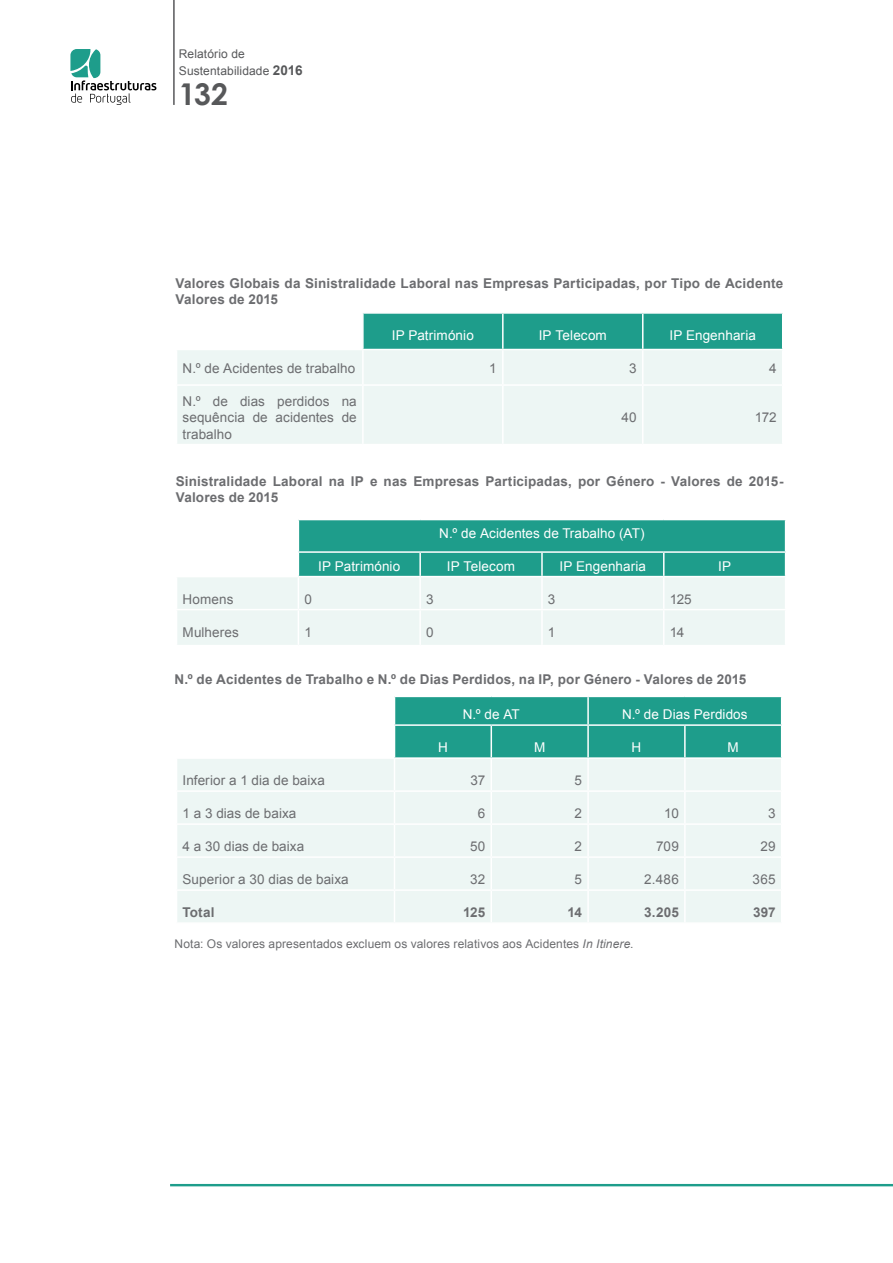
<style>
.page{position:relative;width:893px;height:1263px;background:#fff}
.page>*{position:absolute;margin:0;border:0;box-sizing:border-box;transform-origin:0 0}
.t1{font:700 30px "Century Gothic";color:#57585a}
.Texto{font:700 13.5px/16.5px "Arial";letter-spacing:.015em;color:#6c6d70}
.Texto-2{font:13.5px/16.5px "Arial";letter-spacing:.005em;color:#6c6d70;text-align:justify}
.Texto-3{font:13.5px "Arial";letter-spacing:.005em;color:#fff}
.Texto-4{font:12px "Arial";letter-spacing:.01em;color:#6c6d70}
.t2{font:12px/16.2px "Arial";letter-spacing:.01em;color:#57585a}
.s1{font-weight:700;font-size:13.5px}
.s2{font-style:italic}
</style>
<div class="page">
<hr style="left:173px;top:0;width:2px;height:105px;background:#57585a">
<svg style="left:70px;top:49px;width:86px;height:56px"></svg>
<hr style="left:170px;top:1184px;width:723px;height:2px;background:#1e9d8b">
<div style="left:364px;top:314px;width:418px;height:35px;background:#1e9d8b"></div>
<div style="left:177px;top:350px;width:605px;height:94px;background:#edf6f4"></div>
<hr style="left:502px;top:314px;width:2px;height:35px;background:#fff">
<hr style="left:642px;top:314px;width:1px;height:35px;background:#fff">
<hr style="left:362px;top:350px;width:2px;height:34px;background:#fff">
<hr style="left:502px;top:350px;width:2px;height:34px;background:#fff">
<hr style="left:642px;top:350px;width:1px;height:34px;background:#fff">
<hr style="left:176px;top:384px;width:187px;height:2px;background:#fff">
<hr style="left:363px;top:384px;width:140px;height:2px;background:#fff">
<hr style="left:362px;top:386px;width:2px;height:58px;background:#fff">
<hr style="left:503px;top:384px;width:140px;height:2px;background:#fff">
<hr style="left:502px;top:386px;width:2px;height:58px;background:#fff">
<hr style="left:643px;top:384px;width:140px;height:2px;background:#fff">
<hr style="left:642px;top:386px;width:1px;height:58px;background:#fff">
<svg style="left:177px;top:519px;width:609px;height:126px;background:#a7d8d0"></svg>
<hr style="left:176px;top:576px;width:122px;height:1px;background:#fff">
<hr style="left:298px;top:576px;width:122px;height:1px;background:#fff">
<hr style="left:298px;top:577px;width:1px;height:32px;background:#fff">
<hr style="left:420px;top:576px;width:122px;height:1px;background:#fff">
<hr style="left:419px;top:577px;width:2px;height:32px;background:#fff">
<hr style="left:542px;top:576px;width:122px;height:1px;background:#fff">
<hr style="left:541px;top:577px;width:2px;height:32px;background:#fff">
<hr style="left:664px;top:576px;width:122px;height:1px;background:#fff">
<hr style="left:663px;top:577px;width:1px;height:32px;background:#fff">
<hr style="left:785px;top:577px;width:1px;height:32px;background:#fff">
<hr style="left:176px;top:609px;width:122px;height:1px;background:#fff">
<hr style="left:298px;top:609px;width:122px;height:1px;background:#fff">
<hr style="left:298px;top:610px;width:1px;height:35px;background:#fff">
<hr style="left:420px;top:609px;width:122px;height:1px;background:#fff">
<hr style="left:419px;top:610px;width:2px;height:35px;background:#fff">
<hr style="left:542px;top:609px;width:122px;height:1px;background:#fff">
<hr style="left:541px;top:610px;width:2px;height:35px;background:#fff">
<hr style="left:664px;top:609px;width:122px;height:1px;background:#fff">
<hr style="left:663px;top:610px;width:1px;height:35px;background:#fff">
<hr style="left:785px;top:610px;width:1px;height:35px;background:#fff">
<div style="left:177px;top:759px;width:604px;height:163px;background:#edf6f4"></div>
<div style="left:394px;top:696px;width:388px;height:61px;background:#1e9d8b"></div>
<hr style="left:394px;top:724px;width:97px;height:2px;background:#fff">
<hr style="left:394px;top:726px;width:1px;height:31px;background:#fff">
<hr style="left:491px;top:724px;width:97px;height:2px;background:#fff">
<hr style="left:491px;top:726px;width:1px;height:31px;background:#fff">
<hr style="left:588px;top:724px;width:97px;height:2px;background:#fff">
<hr style="left:587px;top:726px;width:2px;height:31px;background:#fff">
<hr style="left:685px;top:724px;width:97px;height:2px;background:#fff">
<hr style="left:684px;top:726px;width:2px;height:31px;background:#fff">
<hr style="left:781px;top:726px;width:1px;height:31px;background:#fff">
<hr style="left:394px;top:759px;width:1px;height:31px;background:#fff">
<hr style="left:491px;top:759px;width:1px;height:31px;background:#fff">
<hr style="left:587px;top:759px;width:2px;height:31px;background:#fff">
<hr style="left:684px;top:759px;width:2px;height:31px;background:#fff">
<hr style="left:176px;top:790px;width:218px;height:2px;background:#fff">
<hr style="left:394px;top:790px;width:97px;height:2px;background:#fff">
<hr style="left:394px;top:792px;width:1px;height:31px;background:#fff">
<hr style="left:491px;top:790px;width:97px;height:2px;background:#fff">
<hr style="left:491px;top:792px;width:1px;height:31px;background:#fff">
<hr style="left:588px;top:790px;width:97px;height:2px;background:#fff">
<hr style="left:587px;top:792px;width:2px;height:31px;background:#fff">
<hr style="left:685px;top:790px;width:97px;height:2px;background:#fff">
<hr style="left:684px;top:792px;width:2px;height:31px;background:#fff">
<hr style="left:176px;top:823px;width:218px;height:2px;background:#fff">
<hr style="left:394px;top:823px;width:97px;height:2px;background:#fff">
<hr style="left:394px;top:825px;width:1px;height:31px;background:#fff">
<hr style="left:491px;top:823px;width:97px;height:2px;background:#fff">
<hr style="left:491px;top:825px;width:1px;height:31px;background:#fff">
<hr style="left:588px;top:823px;width:97px;height:2px;background:#fff">
<hr style="left:587px;top:825px;width:2px;height:31px;background:#fff">
<hr style="left:685px;top:823px;width:97px;height:2px;background:#fff">
<hr style="left:684px;top:825px;width:2px;height:31px;background:#fff">
<hr style="left:176px;top:856px;width:218px;height:2px;background:#fff">
<hr style="left:394px;top:856px;width:97px;height:2px;background:#fff">
<hr style="left:394px;top:858px;width:1px;height:31px;background:#fff">
<hr style="left:491px;top:856px;width:97px;height:2px;background:#fff">
<hr style="left:491px;top:858px;width:1px;height:31px;background:#fff">
<hr style="left:588px;top:856px;width:97px;height:2px;background:#fff">
<hr style="left:587px;top:858px;width:2px;height:31px;background:#fff">
<hr style="left:685px;top:856px;width:97px;height:2px;background:#fff">
<hr style="left:684px;top:858px;width:2px;height:31px;background:#fff">
<hr style="left:176px;top:889px;width:218px;height:2px;background:#fff">
<hr style="left:394px;top:889px;width:97px;height:2px;background:#fff">
<hr style="left:394px;top:891px;width:1px;height:31px;background:#fff">
<hr style="left:491px;top:889px;width:97px;height:2px;background:#fff">
<hr style="left:491px;top:891px;width:1px;height:31px;background:#fff">
<hr style="left:588px;top:889px;width:97px;height:2px;background:#fff">
<hr style="left:587px;top:891px;width:2px;height:31px;background:#fff">
<hr style="left:685px;top:889px;width:97px;height:2px;background:#fff">
<hr style="left:684px;top:891px;width:2px;height:31px;background:#fff">
<p class="t2" style="left:179px;top:46px;width:125px">Relatório de<br>Sustentabilidade <span class="s1">2016</span></p>
<h1 class="t1" style="left:179px;top:71px;width:50px">132</h1>
<p class="Texto" style="left:176px;top:275px;width:609px">Valores Globais da Sinistralidade Laboral nas Empresas Participadas, por Tipo de Acidente<br>Valores de 2015</p>
<p class="Texto-3" style="left:392px;top:326px;width:84px">IP Património</p>
<p class="Texto-3" style="left:539px;top:326px;width:70px">IP Telecom</p>
<p class="Texto-3" style="left:669px;top:326px;width:88px">IP Engenharia</p>
<p class="Texto-2" style="left:183px;top:360px;width:174px">N.º de Acidentes de trabalho</p>
<p class="Texto-2" style="left:489px;top:360px;width:9px">1</p>
<p class="Texto-2" style="left:629px;top:360px;width:9px">3</p>
<p class="Texto-2" style="left:769px;top:360px;width:9px">4</p>
<p class="Texto-2" style="left:183px;top:393px;width:176px">N.º de dias perdidos na sequência de acidentes de trabalho</p>
<p class="Texto-2" style="left:622px;top:409px;width:17px">40</p>
<p class="Texto-2" style="left:755px;top:409px;width:23px">172</p>
<p class="Texto" style="left:176px;top:473px;width:609px">Sinistralidade Laboral na IP e nas Empresas Participadas, por Género - Valores de 2015-<br>Valores de 2015</p>
<p class="Texto-3" style="left:439px;top:524px;width:207px">N.º de Acidentes de Trabalho (AT)</p>
<p class="Texto-3" style="left:318px;top:557px;width:84px">IP Património</p>
<p class="Texto-3" style="left:447px;top:557px;width:70px">IP Telecom</p>
<p class="Texto-3" style="left:560px;top:557px;width:88px">IP Engenharia</p>
<p class="Texto-3" style="left:718px;top:557px;width:14px">IP</p>
<p class="Texto-2" style="left:183px;top:591px;width:52px">Homens</p>
<p class="Texto-2" style="left:304px;top:591px;width:9px">0</p>
<p class="Texto-2" style="left:426px;top:591px;width:9px">3</p>
<p class="Texto-2" style="left:548px;top:591px;width:9px">3</p>
<p class="Texto-2" style="left:670px;top:591px;width:24px">125</p>
<p class="Texto-2" style="left:183px;top:624px;width:58px">Mulheres</p>
<p class="Texto-2" style="left:304px;top:624px;width:9px">1</p>
<p class="Texto-2" style="left:426px;top:624px;width:9px">0</p>
<p class="Texto-2" style="left:548px;top:624px;width:9px">1</p>
<p class="Texto-2" style="left:670px;top:624px;width:16px">14</p>
<p class="Texto" style="left:174px;top:671px;width:573px">N.º de Acidentes de Trabalho e N.º de Dias Perdidos, na IP, por Género - Valores de 2015</p>
<p class="Texto-3" style="left:463px;top:705px;width:59px">N.º de AT</p>
<p class="Texto-3" style="left:622px;top:705px;width:127px">N.º de Dias Perdidos</p>
<p class="Texto-3" style="left:438px;top:738px;width:11px">H</p>
<p class="Texto-3" style="left:534px;top:738px;width:13px">M</p>
<p class="Texto-3" style="left:632px;top:738px;width:11px">H</p>
<p class="Texto-3" style="left:728px;top:738px;width:13px">M</p>
<p class="Texto-2" style="left:183px;top:772px;width:144px">Inferior a 1 dia de baixa</p>
<p class="Texto-2" style="left:470px;top:772px;width:16px">37</p>
<p class="Texto-2" style="left:575px;top:772px;width:9px">5</p>
<p class="Texto-2" style="left:183px;top:805px;width:115px">1 a 3 dias de baixa</p>
<p class="Texto-2" style="left:478px;top:805px;width:9px">6</p>
<p class="Texto-2" style="left:575px;top:805px;width:9px">2</p>
<p class="Texto-2" style="left:664px;top:805px;width:16px">10</p>
<p class="Texto-2" style="left:768px;top:805px;width:9px">3</p>
<p class="Texto-2" style="left:183px;top:838px;width:123px">4 a 30 dias de baixa</p>
<p class="Texto-2" style="left:470px;top:838px;width:17px">50</p>
<p class="Texto-2" style="left:575px;top:838px;width:9px">2</p>
<p class="Texto-2" style="left:656px;top:838px;width:24px">709</p>
<p class="Texto-2" style="left:760px;top:838px;width:17px">29</p>
<p class="Texto-2" style="left:183px;top:871px;width:168px">Superior a 30 dias de baixa</p>
<p class="Texto-2" style="left:470px;top:871px;width:17px">32</p>
<p class="Texto-2" style="left:575px;top:871px;width:9px">5</p>
<p class="Texto-2" style="left:644px;top:871px;width:36px">2.486</p>
<p class="Texto-2" style="left:753px;top:871px;width:25px">365</p>
<p class="Texto" style="left:183px;top:904px;width:33px">Total</p>
<p class="Texto" style="left:463px;top:904px;width:24px">125</p>
<p class="Texto" style="left:567px;top:904px;width:16px">14</p>
<p class="Texto" style="left:644px;top:904px;width:36px">3.205</p>
<p class="Texto" style="left:753px;top:904px;width:24px">397</p>
<p class="Texto-4" style="left:174px;top:936px;width:460px">Nota: Os valores apresentados excluem os valores relativos aos Acidentes <span class="s2">In Itinere</span>.</p>
</div>
